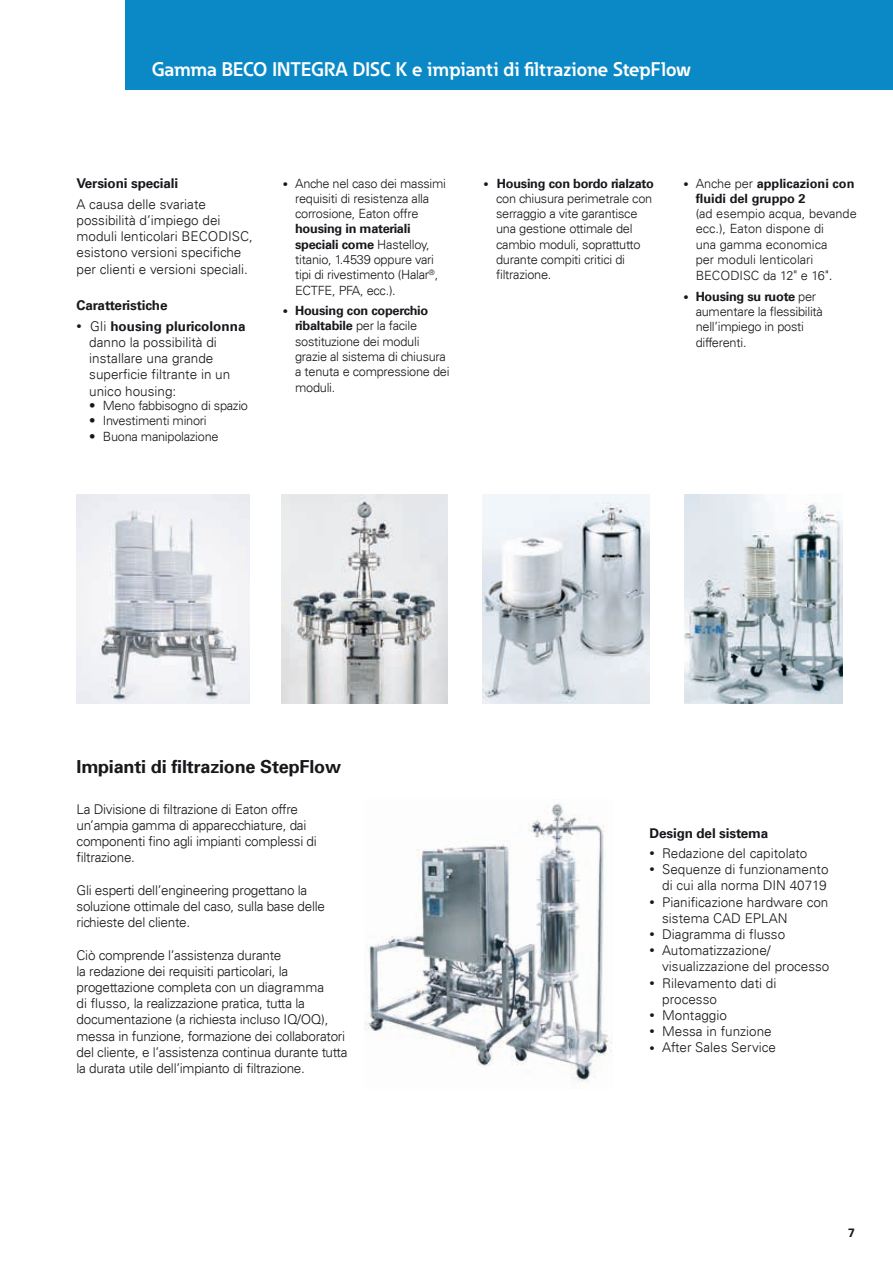
<style>
.page{position:relative;width:893px;height:1263px;background:#fff}
.page>*{position:absolute;margin:0;border:0;box-sizing:border-box;transform-origin:0 0}
.t1{font:700 19.5px "Eaton";color:#fff}
.t2{font:700 18px "Univers 65";letter-spacing:-.01em;color:#1a171c}
.t3{font:300 13.5px/16.2px "Univers LT";letter-spacing:-.02em;color:#1a171c}
.t4{font:300 13.5px/16.2px "Univers LT";color:#1a171c}
.t5{font:700 13.5px "Univers LT";letter-spacing:-.01em;color:#1a171c}
.t6{font:300 12.75px/15.3px "Univers LT";letter-spacing:-.02em;color:#1a171c}
.t7{font:300 12.75px/15.6px "Univers LT";color:#1a171c}
.t8{font:700 12.75px/15.3px "Univers LT";color:#1a171c}
.t9{font:700 12px "Univers LT";color:#1a171c}
.s1{font-size:10.5px}
.s2{font-weight:700}
.s3{font-weight:300;font-size:10.5px}
.s4{font-weight:300}
.s5{font-size:13.5px}
</style>
<div class="page">
<div style="left:125px;top:0;width:768px;height:89px;background:#0b89c6"></div>
<img style="left:483px;top:495px;width:166px;height:208px">
<img style="left:685px;top:495px;width:158px;height:208px">
<img style="left:77px;top:495px;width:173px;height:208px">
<img style="left:282px;top:495px;width:165px;height:208px">
<img style="left:364px;top:799px;width:249px;height:284px">
<h1 class="t1" style="left:152px;top:57px;width:541px">Gamma BECO INTEGRA DISC K e impianti di filtrazione StepFlow</h1>
<p class="t5" style="left:77px;top:176px;width:103px">Versioni speciali</p>
<p class="t4" style="left:77px;top:196px;width:178px">A causa delle svariate possibilità d’impiego dei moduli lenticolari BECODISC, esistono versioni specifiche per clienti e versioni speciali.</p>
<p class="t5" style="left:77px;top:298px;width:92px">Caratteristiche</p>
<p class="t4" style="left:89px;top:318px;width:158px;text-indent:-13px"><span class="s1">•</span> Gli <span class="s2">housing pluricolonna </span>danno la possibilità di installare una grande superficie filtrante in un unico housing:</p>
<p class="t6" style="left:89px;top:398px;width:160px">• Meno fabbisogno di spazio</p>
<p class="t6" style="left:89px;top:413px;width:119px">• Investimenti minori</p>
<p class="t6" style="left:89px;top:428px;width:131px">• Buona manipolazione</p>
<p class="t6" style="left:295px;top:175px;width:152px;text-indent:-12px"><span class="s1">•</span> Anche nel caso dei massimi requisiti di resistenza alla corrosione, Eaton offre</p>
<p class="t6" style="left:295px;top:221px;width:145px"><span class="s2">housing in materiali speciali come</span> Hastelloy, titanio, 1.4539 oppure vari tipi di rivestimento (Halar<sup>®</sup>,<br>ECTFE, PFA, ecc.).</p>
<p class="t6" style="left:295px;top:303px;width:156px;text-indent:-12px"><span class="s1">•</span> <span class="s2">Housing con coperchio ribaltabile</span> per la facile sostituzione dei moduli grazie al sistema di chiusura a tenuta e compressione dei moduli.</p>
<p class="t6" style="left:496px;top:175px;width:159px;text-indent:-13px"><span class="s1">•</span> <span class="s2">Housing con bordo rialzato </span>con chiusura perimetrale con serraggio a vite garantisce una gestione ottimale del cambio moduli, soprattutto durante compiti critici di filtrazione.</p>
<p class="t8" style="left:696px;top:176px;width:160px;text-indent:-12px"><span class="s3">•</span> <span class="s4">Anche per</span> applicazioni con fluidi del gruppo 2</p>
<p class="t7" style="left:696px;top:206px;width:163px">(ad esempio acqua, bevande ecc.), Eaton dispone di<br>una gamma economica<br>per moduli lenticolari<br>BECODISC da 12<span class="s5">"</span> e 16<span class="s5">".</span></p>
<p class="t6" style="left:696px;top:289px;width:129px;text-indent:-12px"><span class="s1">•</span> <span class="s2">Housing su ruote</span> per aumentare la flessibilità nell’impiego in posti differenti.</p>
<h2 class="t2" style="left:77px;top:755px;width:266px">Impianti di filtrazione StepFlow</h2>
<p class="t3" style="left:77px;top:801px;width:242px">La Divisione di filtrazione di Eaton offre un’ampia gamma di apparecchiature, dai componenti fino agli impianti complessi di filtrazione.</p>
<p class="t3" style="left:77px;top:882px;width:250px">Gli esperti dell’engineering progettano la soluzione ottimale del caso, sulla base delle richieste del cliente.</p>
<p class="t3" style="left:77px;top:947px;width:273px">Ciò comprende l’assistenza durante<br>la redazione dei requisiti particolari, la progettazione completa con un diagramma<br>di flusso, la realizzazione pratica, tutta la documentazione (a richiesta incluso IQ/OQ), messa in funzione, formazione dei collaboratori del cliente, e l’assistenza continua durante tutta la durata utile dell’impianto di filtrazione.</p>
<p class="t5" style="left:649px;top:825px;width:120px">Design del sistema</p>
<p class="t4" style="left:649px;top:845px;width:160px"><span class="s1">•</span> Redazione del capitolato</p>
<p class="t4" style="left:649px;top:861px;width:181px;text-align:right"><span class="s1">•</span> Sequenze di funzionamento di cui alla norma DIN 40719</p>
<p class="t4" style="left:662px;top:894px;width:168px;text-indent:-13px"><span class="s1">•</span> Pianificazione hardware con sistema CAD EPLAN</p>
<p class="t4" style="left:649px;top:926px;width:137px"><span class="s1">•</span> Diagramma di flusso</p>
<p class="t4" style="left:662px;top:942px;width:169px;text-indent:-13px"><span class="s1">•</span> Automatizzazione/ visualizzazione del processo</p>
<p class="t4" style="left:662px;top:975px;width:116px;text-indent:-13px"><span class="s1">•</span> Rilevamento dati di processo</p>
<p class="t4" style="left:649px;top:1007px;width:79px"><span class="s1">•</span> Montaggio</p>
<p class="t4" style="left:649px;top:1023px;width:124px"><span class="s1">•</span> Messa in funzione</p>
<p class="t4" style="left:649px;top:1039px;width:128px"><span class="s1">•</span> After Sales Service</p>
<p class="t9" style="left:848px;top:1225px;width:8px">7</p>
</div>
